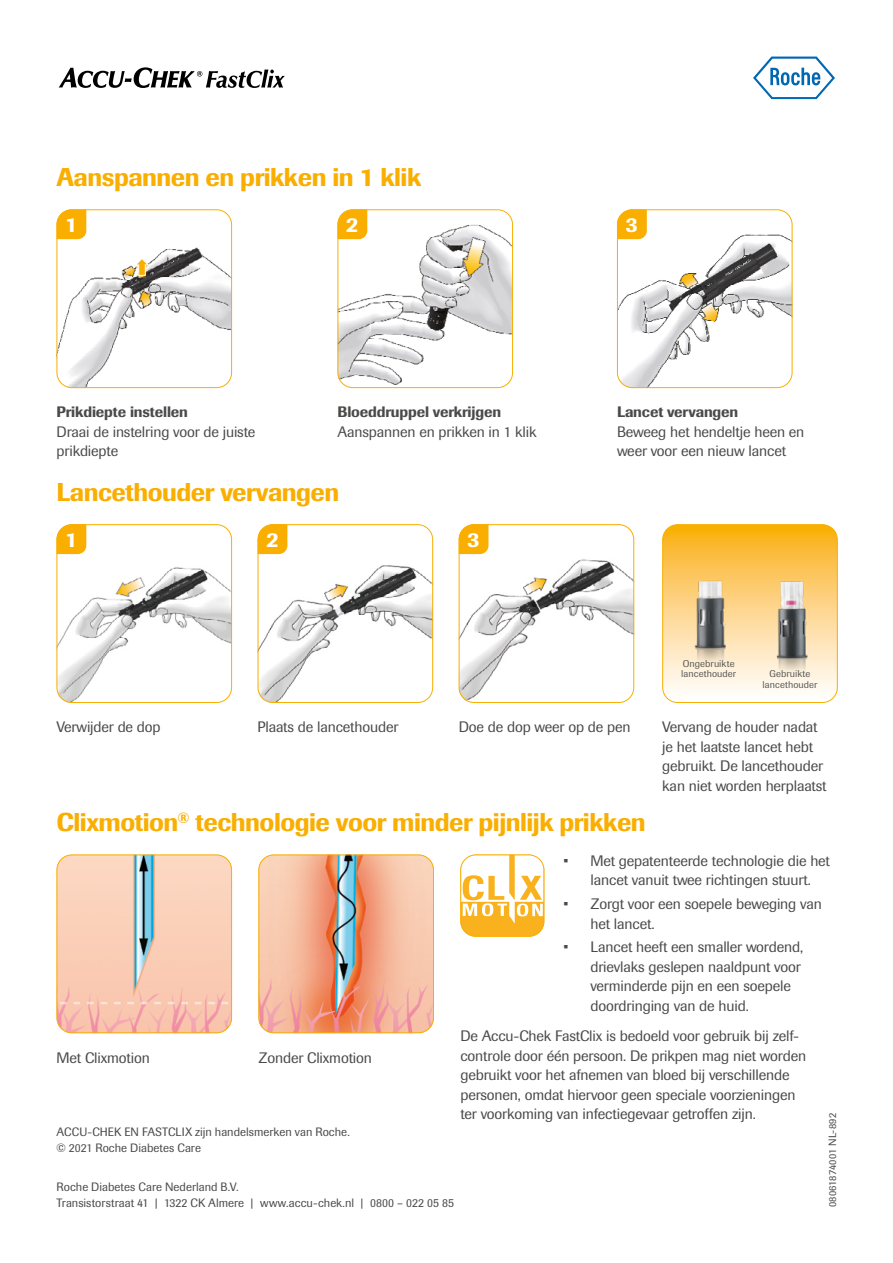
<style>
.page{position:relative;width:893px;height:1263px;background:#fff}
.page>*{position:absolute;margin:0;border:0;box-sizing:border-box;transform-origin:0 0}
.t1{font:500 25.5px "Imago Std";letter-spacing:-.02em;color:#f9ae00}
.t2{font:500 21px "Imago Std";color:#fff}
.t3{font:15px/19.5px "Imago Std";letter-spacing:-.01em;color:#4a4a49}
.t4{font:500 15px "Imago Std";letter-spacing:-.01em;color:#4a4a49}
.t5{font:12px/16.5px "Imago Std";letter-spacing:.005em;color:#4a4a49}
.t6{font:10.5px "Imago Std";letter-spacing:.02em;color:#4a4a4a}
.t7{font:9.75px/10.8px "Imago Pro";letter-spacing:.01em;color:#575756}
</style>
<div class="page">
<svg style="left:753px;top:57px;width:82px;height:42px"></svg>
<svg style="left:58px;top:67px;width:227px;height:21px"></svg>
<img style="left:338px;top:211px;width:175px;height:177px">
<div style="left:338px;top:209px;width:175px;height:179px;border:1px solid #f9ae00;border-radius:15px"></div>
<img style="left:260px;top:856px;width:174px;height:177px">
<div style="left:258px;top:854px;width:176px;height:179px;border:1px solid #f9ae00;border-radius:15px"></div>
<img style="left:57px;top:856px;width:175px;height:177px">
<div style="left:57px;top:854px;width:175px;height:179px;border:1px solid #f9ae00;border-radius:15px"></div>
<img style="left:57px;top:211px;width:175px;height:177px">
<div style="left:57px;top:209px;width:175px;height:179px;border:1px solid #f9ae00;border-radius:15px"></div>
<div style="left:135px;top:258px;width:14px;height:19px;background:#f9ae00;opacity:.5"></div>
<svg style="left:135px;top:258px;width:14px;height:18px"></svg>
<img style="left:617px;top:209px;width:175px;height:179px">
<div style="left:617px;top:209px;width:175px;height:179px;border:1px solid #f9ae00;border-radius:15px"></div>
<svg style="left:462px;top:856px;width:82px;height:81px"></svg>
<div style="left:460px;top:854px;width:84px;height:83px;border:1px solid #f9ae00;border-radius:15px"></div>
<svg style="left:664px;top:526px;width:172px;height:175px;background:#fcd482"></svg>
<div style="left:662px;top:524px;width:176px;height:179px;border:1px solid #f9ae00;border-radius:15px"></div>
<svg style="left:57px;top:209px;width:29px;height:30px"></svg>
<svg style="left:57px;top:524px;width:175px;height:178px"></svg>
<svg style="left:338px;top:209px;width:29px;height:30px"></svg>
<svg style="left:258px;top:524px;width:175px;height:178px"></svg>
<svg style="left:617px;top:209px;width:30px;height:30px"></svg>
<svg style="left:459px;top:524px;width:175px;height:178px"></svg>
<img style="left:680px;top:578px;width:58px;height:90px">
<img style="left:756px;top:575px;width:69px;height:101px">
<h1 class="t1" style="left:57px;top:161px;width:366px">Aanspannen en prikken in 1 klik</h1>
<h2 class="t2" style="left:65px;top:212px;width:14px">1</h2>
<p class="t4" style="left:57px;top:403px;width:133px">Prikdiepte instellen</p>
<p class="t3" style="left:57px;top:422px;width:200px">Draai de instelring voor de juiste prikdiepte</p>
<h2 class="t2" style="left:346px;top:212px;width:14px">2</h2>
<p class="t4" style="left:338px;top:403px;width:165px">Bloeddruppel verkrijgen</p>
<p class="t3" style="left:338px;top:422px;width:200px">Aanspannen en prikken in 1 klik</p>
<h1 class="t1" style="left:57px;top:476px;width:284px">Lancethouder vervangen</h1>
<h2 class="t2" style="left:65px;top:527px;width:14px">1</h2>
<h2 class="t2" style="left:266px;top:527px;width:14px">2</h2>
<h2 class="t2" style="left:467px;top:527px;width:14px">3</h2>
<h2 class="t2" style="left:626px;top:212px;width:14px">3</h2>
<p class="t4" style="left:617px;top:403px;width:123px">Lancet vervangen</p>
<p class="t3" style="left:617px;top:422px;width:189px">Beweeg het hendeltje heen en weer voor een nieuw lancet</p>
<p class="t7" style="left:681px;top:658px;width:56px">Ongebruikte lancethouder</p>
<p class="t7" style="left:763px;top:668px;width:56px;text-align:center">Gebruikte lancethouder</p>
<p class="t3" style="left:57px;top:717px;width:106px">Verwijder de dop</p>
<p class="t3" style="left:258px;top:717px;width:142px">Plaats de lancethouder</p>
<p class="t3" style="left:459px;top:717px;width:173px">Doe de dop weer op de pen</p>
<p class="t3" style="left:662px;top:717px;width:166px">Vervang de houder nadat je het laatste lancet hebt gebruikt. De lancethouder kan niet worden herplaatst</p>
<h1 class="t1" style="left:57px;top:807px;width:591px">Clixmotion<sup>®</sup> technologie voor minder pijnlijk prikken</h1>
<p class="t3" style="left:563px;top:851px;width:268px;text-align:center">• Met gepatenteerde technologie die het lancet vanuit twee richtingen stuurt.</p>
<p class="t3" style="left:590px;top:894px;width:233px;text-indent:-27px">• Zorgt voor een soepele beweging van het lancet.</p>
<p class="t3" style="left:590px;top:937px;width:214px;text-indent:-27px">• Lancet heeft een smaller wordend, drievlaks geslepen naaldpunt voor verminderde pijn en een soepele doordringing van de huid.</p>
<p class="t3" style="left:57px;top:1047px;width:95px">Met Clixmotion</p>
<p class="t3" style="left:258px;top:1047px;width:115px">Zonder Clixmotion</p>
<p class="t5" style="left:57px;top:1123px;width:295px">ACCU-CHEK EN FASTCLIX zijn handelsmerken van Roche. © 2021 Roche Diabetes Care</p>
<p class="t3" style="left:460px;top:1026px;width:347px">De Accu-Chek FastClix is bedoeld voor gebruik bij zelf&shy;controle door één persoon. De prikpen mag niet worden gebruikt voor het afnemen van bloed bij verschillende personen, omdat hiervoor geen speciale voorzieningen ter voorkoming van infectiegevaar getroffen zijn.</p>
<p class="t5" style="left:57px;top:1178px;width:399px">Roche Diabetes Care Nederland B.V.<br>Transistorstraat 41 | 1322 CK Almere | www.accu-chek.nl | 0800 – 022 05 85</p>
<p class="t6" style="left:826px;top:1207px;width:96px;rotate:-90deg">08061874001 NL-892</p>
</div>
